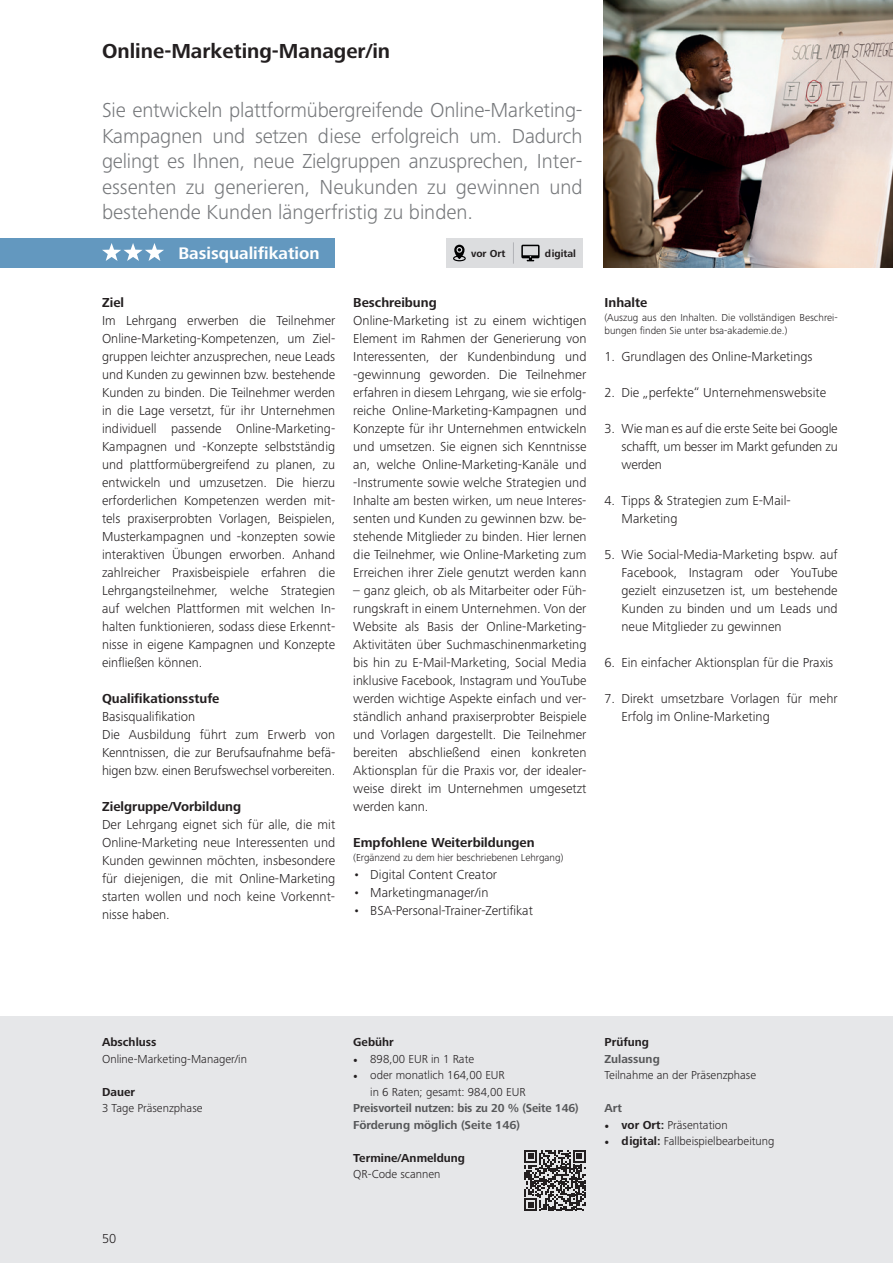
<style>
.page{position:relative;width:893px;height:1263px;background:#fff}
.page>*{position:absolute;margin:0;border:0;box-sizing:border-box;transform-origin:0 0}
.t1{font:300 21px/25.5px "Frutiger Next Pro";color:#76787b;text-align:justify}
.t2{font:700 21px "Frutiger Next Pro";color:#231f20}
.t3{font:700 17.4px "Frutiger Next Pro";color:#fff}
.t4{font:300 13.5px/18px "Frutiger Next Pro";color:#231f20;text-align:justify}
.t5{font:700 13.5px "Frutiger Next Pro";color:#231f20}
.t6{font:300 12px/16.5px "Frutiger Next Pro";color:#231f20}
.t7{font:700 12px/16.5px "Frutiger Next Pro";letter-spacing:-.005em;color:#57585a}
.t8{font:700 12px "Frutiger Next Pro";color:#231f20}
.t9{font:300 10.5px/13.5px "Frutiger Next Pro";color:#231f20}
.t10{font:700 10.5px "Frutiger Next Pro";color:#231f20}
.s1{font-family:"Avenir LT Std"}
.s2{font-family:"Minion Pro";font-weight:400}
.s3{font-family:"Minion Pro";font-weight:700}
.s4{font-weight:700}
</style>
<div class="page">
<img style="left:604px;top:0;width:289px;height:268px">
<div style="left:0;top:1016px;width:893px;height:247px;background:#e6e7e9"></div>
<svg style="left:524px;top:1150px;width:62px;height:61px"></svg>
<div style="left:0;top:238px;width:334px;height:30px;background:#6398bf"></div>
<svg style="left:102px;top:243px;width:62px;height:18px"></svg>
<div style="left:446px;top:238px;width:137px;height:30px;background:#dcdddf"></div>
<svg style="left:521px;top:245px;width:19px;height:16px"></svg>
<svg style="left:513px;top:242px;width:1px;height:22px"></svg>
<svg style="left:453px;top:245px;width:13px;height:16px"></svg>
<h1 class="t2" style="left:102px;top:39px;width:290px">Online-Marketing-Manager/in</h1>
<p class="t1" style="left:102px;top:97px;width:482px">Sie entwickeln plattformübergreifende Online-Marketing-Kampagnen und setzen diese erfolgreich um. Dadurch gelingt es Ihnen, neue Zielgruppen anzusprechen, Inter&shy;essenten zu generieren, Neukunden zu gewinnen und bestehende Kunden längerfristig zu binden.</p>
<p class="t3" style="left:178px;top:243px;width:143px">Basisqualifikation</p>
<p class="t10" style="left:471px;top:247px;width:36px">vor Ort</p>
<p class="t10" style="left:545px;top:247px;width:33px">digital</p>
<p class="t5" style="left:102px;top:295px;width:24px">Ziel</p>
<p class="t4" style="left:102px;top:312px;width:235px">Im Lehrgang erwerben die Teilnehmer Online-Marketing-Kompetenzen, um Ziel&shy;gruppen leichter anzusprechen, neue Leads und Kunden zu gewinnen bzw. bestehende Kunden zu binden. Die Teilnehmer werden in die Lage versetzt, für ihr Unternehmen individuell passende Online-Marketing-Kampagnen und -Konzepte selbstständig und plattformübergreifend zu planen, zu entwickeln und umzusetzen. Die hierzu erforderlichen Kompetenzen werden mit&shy;tels praxiserprobten Vorlagen, Beispielen, Musterkampagnen und -konzepten sowie interaktiven Übungen erworben. Anhand zahlreicher Praxisbeispiele erfahren die Lehrgangsteilnehmer, welche Strategien auf welchen Plattformen mit welchen In&shy;halten funktionieren, sodass diese Erkennt&shy;nisse in eigene Kampagnen und Konzepte einfließen können.</p>
<p class="t5" style="left:102px;top:691px;width:119px">Qualifikationsstufe</p>
<p class="t4" style="left:102px;top:708px;width:235px;text-align:left">Basisqualifikation<br>Die Ausbildung führt zum Erwerb von Kenntnissen, die zur Berufsaufnahme befä&shy;higen bzw. einen Berufswechsel vorbereiten.</p>
<p class="t5" style="left:102px;top:799px;width:141px">Zielgruppe/Vorbildung</p>
<p class="t4" style="left:102px;top:816px;width:235px">Der Lehrgang eignet sich für alle, die mit Online-Marketing neue Interessenten und Kunden gewinnen möchten, insbesondere für diejenigen, die mit Online-Marketing starten wollen und noch keine Vorkennt&shy;nisse haben.</p>
<p class="t5" style="left:353px;top:295px;width:85px">Beschreibung</p>
<p class="t4" style="left:353px;top:312px;width:235px">Online-Marketing ist zu einem wichtigen Element im Rahmen der Generierung von Interessenten, der Kundenbindung und -gewinnung geworden. Die Teilnehmer erfahren in diesem Lehrgang, wie sie erfolg&shy;reiche Online-Marketing-Kampagnen und Konzepte für ihr Unternehmen entwickeln und umsetzen. Sie eignen sich Kenntnisse an, welche Online-Marketing-Kanäle und -Instrumente sowie welche Strategien und Inhalte am besten wirken, um neue Interes&shy;senten und Kunden zu gewinnen bzw. be&shy;stehende Mitglieder zu binden. Hier lernen die Teilnehmer, wie Online-Marketing zum Erreichen ihrer Ziele genutzt werden kann</p>
<p class="t4" style="left:353px;top:582px;width:235px">– ganz gleich, ob als Mitarbeiter oder Füh&shy;rungskraft in einem Unternehmen. Von der Website als Basis der Online-Marketing-Aktivitäten über Suchmaschinenmarketing bis hin zu E-Mail-Marketing, Social Media inklusive Facebook, Instagram und YouTube werden wichtige Aspekte einfach und ver&shy;ständlich anhand praxiserprobter Beispiele und Vorlagen dargestellt. Die Teilnehmer bereiten abschließend einen konkreten Aktionsplan für die Praxis vor, der idealer&shy;weise direkt im Unternehmen umgesetzt werden kann.</p>
<p class="t5" style="left:353px;top:835px;width:183px">Empfohlene Weiterbildungen</p>
<p class="t9" style="left:353px;top:851px;width:212px">(Ergänzend zu dem hier beschriebenen Lehrgang)</p>
<p class="t4" style="left:353px;top:865px;width:145px">• Digital Content Creator</p>
<p class="t4" style="left:353px;top:883px;width:137px">• Marketingmanager/in</p>
<p class="t4" style="left:353px;top:901px;width:181px">• BSA-Personal-Trainer-Zertifikat</p>
<p class="t5" style="left:604px;top:295px;width:45px">Inhalte</p>
<p class="t9" style="left:604px;top:311px;width:235px">(Auszug aus den Inhalten. Die vollständigen Beschrei&shy;bungen finden Sie unter bsa-akademie.de.)</p>
<p class="t4" style="left:604px;top:347px;width:210px">1. Grundlagen des Online-Marketings</p>
<p class="t4" style="left:604px;top:383px;width:223px">2. Die „perfekte“ Unternehmenswebsite</p>
<p class="t4" style="left:621px;top:419px;width:218px;text-indent:-17px">3. Wie man es auf die erste Seite bei Google schafft, um besser im Markt gefunden zu werden</p>
<p class="t4" style="left:621px;top:491px;width:171px;text-indent:-17px">4. Tipps <span class="s1">&amp;</span> Strategien zum E-Mail-<br>Marketing</p>
<p class="t4" style="left:621px;top:545px;width:218px;text-indent:-17px">5. Wie Social-Media-Marketing bspw. auf Facebook, Instagram oder YouTube gezielt einzusetzen ist, um bestehende Kunden zu binden und um Leads und neue Mitglieder zu gewinnen</p>
<p class="t4" style="left:604px;top:653px;width:230px">6. Ein einfacher Aktionsplan für die Praxis</p>
<p class="t4" style="left:621px;top:689px;width:218px;text-indent:-17px">7. Direkt umsetzbare Vorlagen für mehr<br>Erfolg im Online-Marketing</p>
<p class="t8" style="left:102px;top:1035px;width:56px">Abschluss</p>
<p class="t6" style="left:102px;top:1050px;width:147px">Online-Marketing-Manager/in</p>
<p class="t8" style="left:102px;top:1085px;width:34px">Dauer</p>
<p class="t6" style="left:102px;top:1100px;width:102px">3 Tage Präsenzphase</p>
<p class="t4" style="left:102px;top:1229px;width:16px">50</p>
<p class="t8" style="left:353px;top:1035px;width:42px">Gebühr</p>
<p class="t6" style="left:353px;top:1050px;width:122px"><span class="s2">•</span> 898,00 EUR in 1 Rate</p>
<p class="t6" style="left:370px;top:1067px;width:157px;text-indent:-17px"><span class="s2">•</span> oder monatlich 164,00 EUR<br>in 6 Raten; gesamt: 984,00 EUR</p>
<p class="t7" style="left:353px;top:1100px;width:227px">Preisvorteil nutzen: bis zu 20 % (Seite 146)<br>Förderung möglich (Seite 146)</p>
<p class="t8" style="left:353px;top:1151px;width:113px">Termine/Anmeldung</p>
<p class="t6" style="left:353px;top:1166px;width:89px">QR-Code scannen</p>
<p class="t8" style="left:604px;top:1035px;width:46px">Prüfung</p>
<p class="t7" style="left:604px;top:1050px;width:57px">Zulassung</p>
<p class="t6" style="left:604px;top:1067px;width:153px">Teilnahme an der Präsenzphase</p>
<p class="t7" style="left:604px;top:1100px;width:19px">Art</p>
<p class="t6" style="left:604px;top:1116px;width:125px"><span class="s3">•</span> <span class="s4">vor Ort:</span> Präsentation</p>
<p class="t6" style="left:604px;top:1133px;width:172px"><span class="s3">•</span> <span class="s4">digital:</span> Fallbeispielbearbeitung</p>
</div>
